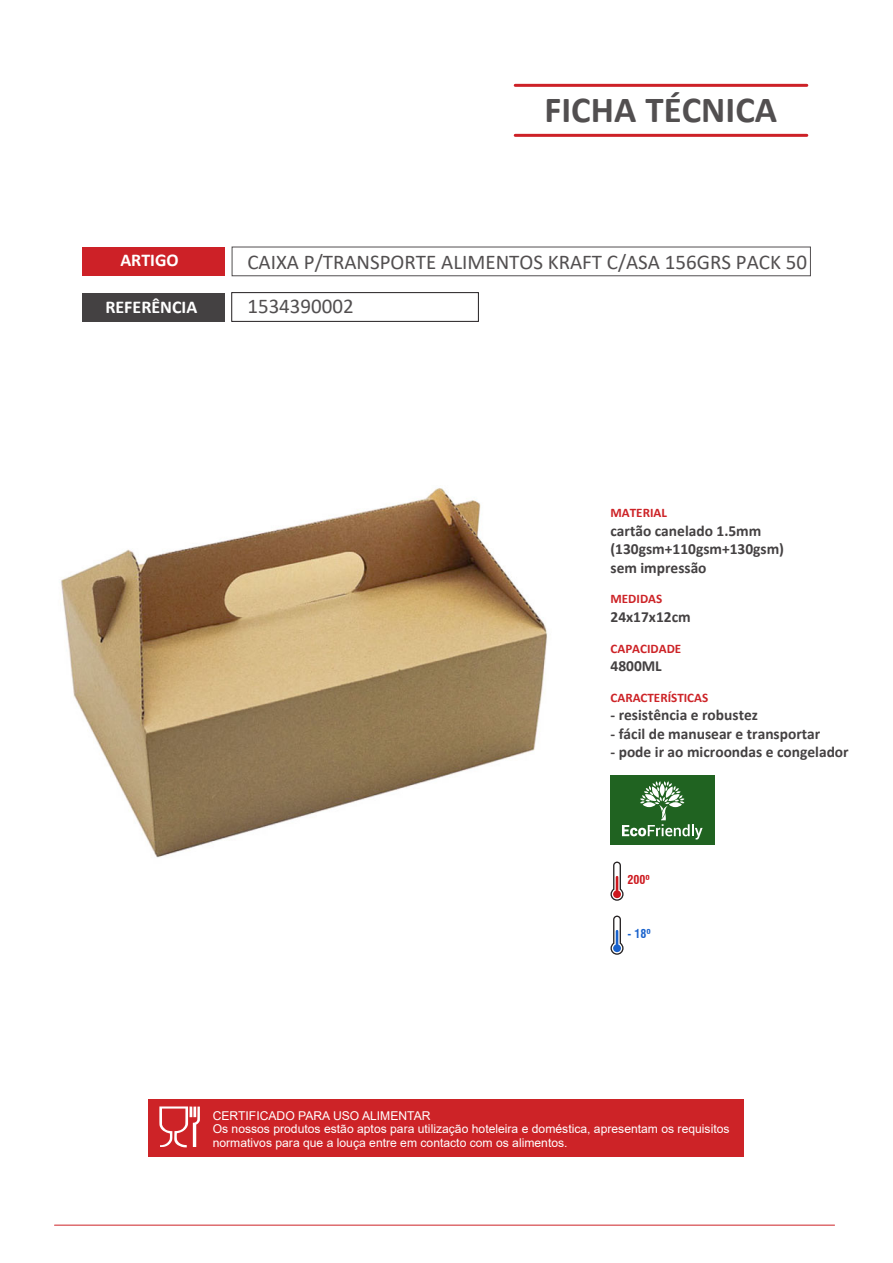
<style>
.page{position:relative;width:893px;height:1263px;background:#fff}
.page>*{position:absolute;margin:0;border:0;box-sizing:border-box;transform-origin:0 0}
.t1{font:700 36.9px "Calibri";color:#524f50}
.t2{font:21px "Calibri";color:#524f50}
.t3{font:700 18px "Calibri";color:#fff}
.t4{font:700 15.45px/18.6px "Calibri";color:#444142}
.t5{font:700 13.05px "Calibri";color:#cd2327}
.t6{font:12.15px/13.5px "Arial";color:#fff}
.t7{font:700 condensed 11.85px "Swiss 721 BT";color:#cd181e}
.t8{font:700 condensed 11.85px "Swiss 721 BT";color:#1962cc}
</style>
<div class="page">
<div style="left:82px;top:247px;width:142px;height:29px;background:#cd2127"></div>
<div style="left:232px;top:247px;width:579px;height:29px;border:1px solid #524f50"></div>
<div style="left:82px;top:293px;width:142px;height:28px;background:#444142"></div>
<div style="left:232px;top:292px;width:247px;height:30px;border:1px solid #221e20"></div>
<hr style="left:515px;top:134px;width:292px;height:3px;background:#cd2127">
<hr style="left:515px;top:84px;width:292px;height:3px;background:#cd2127">
<hr style="left:55px;top:1225px;width:780px;height:1px;background:#cd2327">
<div style="left:149px;top:1099px;width:595px;height:57px;background:#cd2327"></div>
<svg style="left:159px;top:1106px;width:41px;height:41px"></svg>
<img style="left:61px;top:488px;width:487px;height:370px">
<div style="left:610px;top:776px;width:104px;height:69px;background:#206321"></div>
<svg style="left:622px;top:781px;width:81px;height:58px"></svg>
<svg style="left:610px;top:861px;width:13px;height:40px"></svg>
<svg style="left:610px;top:915px;width:13px;height:40px"></svg>
<h1 class="t1" style="left:544px;top:84px;width:234px">FICHA TÉCNICA</h1>
<h3 class="t3" style="left:120px;top:248px;width:60px">ARTIGO</h3>
<h2 class="t2" style="left:247px;top:248px;width:561px">CAIXA P/TRANSPORTE ALIMENTOS KRAFT C/ASA 156GRS PACK 50</h2>
<h3 class="t3" style="left:105px;top:294px;width:93px">REFERÊNCIA</h3>
<h2 class="t2" style="left:247px;top:292px;width:108px">1534390002</h2>
<p class="t5" style="left:610px;top:504px;width:58px">MATERIAL</p>
<p class="t4" style="left:610px;top:521px;width:175px">cartão canelado 1.5mm (130gsm+110gsm+130gsm) sem impressão</p>
<p class="t5" style="left:610px;top:590px;width:53px">MEDIDAS</p>
<p class="t4" style="left:610px;top:607px;width:82px">24x17x12cm</p>
<p class="t5" style="left:610px;top:639px;width:72px">CAPACIDADE</p>
<p class="t4" style="left:610px;top:656px;width:53px">4800ML</p>
<p class="t5" style="left:610px;top:688px;width:99px">CARACTERÍSTICAS</p>
<p class="t4" style="left:610px;top:705px;width:149px">- resistência e robustez</p>
<p class="t4" style="left:610px;top:724px;width:211px">- fácil de manusear e transportar</p>
<p class="t4" style="left:610px;top:742px;width:240px">- pode ir ao microondas e congelador</p>
<p class="t7" style="left:627px;top:873px;width:24px">200º</p>
<p class="t8" style="left:627px;top:927px;width:25px">- 18º</p>
<p class="t6" style="left:213px;top:1109px;width:518px">CERTIFICADO PARA USO ALIMENTAR<br>Os nossos produtos estão aptos para utilização hoteleira e doméstica, apresentam os requisitos normativos para que a louça entre em contacto com os alimentos.</p>
</div>
